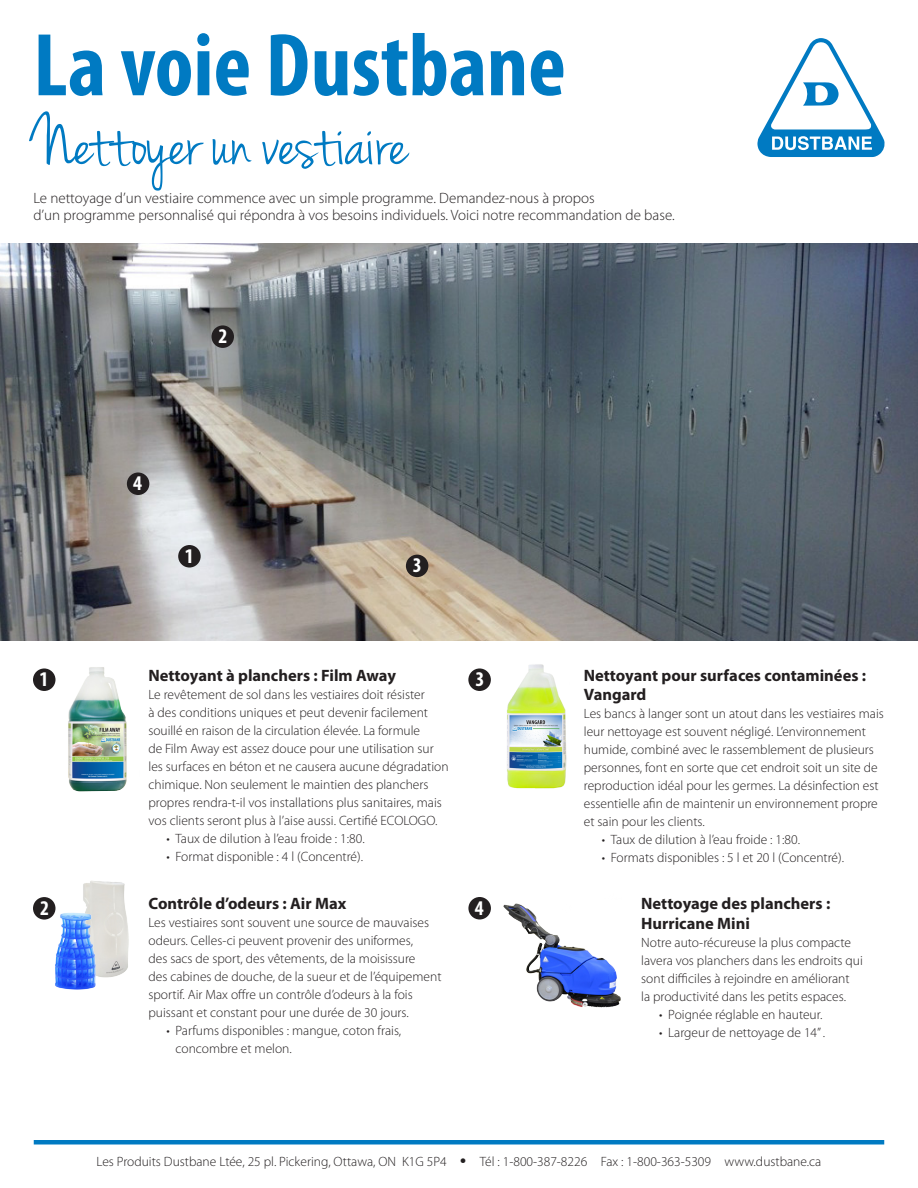
<style>
.page{position:relative;width:918px;height:1188px;background:#fff}
.page>*{position:absolute;margin:0;border:0;box-sizing:border-box;transform-origin:0 0}
.DB_Way{font:700 condensed 90px "Myriad Pro";color:#007ac2}
.Sub_Header_Jenna_Sue{font:75px "Jenna Sue";letter-spacing:-.01em;color:#007ac2}
.numbers{font:700 condensed 21px "Myriad Pro";color:#fff}
.subtitle_Myriad_Bold{font:700 16.5px/19.5px "Myriad Pro";color:#231f20}
.Subtitle_-_Header{font:300 15px/16.5px "Myriad Pro";color:#231f20}
.Body_text_Myriad_Reg{font:300 13.5px/18px "Myriad Pro";color:#231f20}
.bullet_list{font:300 13.5px/18px "Myriad Pro";color:#231f20}
.s1{font-weight:900;font-size:16.5px}
</style>
<div class="page">
<hr style="left:34px;top:1140px;width:850px;height:4px;background:#007ac2">
<svg style="left:757px;top:38px;width:128px;height:119px"></svg>
<img style="left:0;top:244px;width:918px;height:396px">
<div style="left:178px;top:545px;width:23px;height:23px;background:#231f20;border-radius:50%"></div>
<div style="left:211px;top:325px;width:23px;height:23px;background:#231f20;border-radius:50%"></div>
<div style="left:406px;top:555px;width:22px;height:22px;background:#231f20;border-radius:50%"></div>
<div style="left:33px;top:897px;width:23px;height:23px;background:#231f20;border-radius:50%"></div>
<div style="left:33px;top:668px;width:23px;height:23px;background:#231f20;border-radius:50%"></div>
<div style="left:468px;top:668px;width:23px;height:23px;background:#231f20;border-radius:50%"></div>
<img style="left:54px;top:667px;width:73px;height:125px">
<img style="left:489px;top:902px;width:132px;height:106px">
<div style="left:468px;top:897px;width:23px;height:23px;background:#231f20;border-radius:50%"></div>
<div style="left:127px;top:472px;width:22px;height:23px;background:#231f20;border-radius:50%"></div>
<img style="left:83px;top:880px;width:46px;height:98px">
<img style="left:50px;top:912px;width:54px;height:77px">
<img style="left:507px;top:664px;width:60px;height:125px">
<p class="DB_Way" style="left:33px;top:9px;width:534px">La voie Dustbane</p>
<p class="Sub_Header_Jenna_Sue" style="left:33px;top:99px;width:376px">Nettoyer un vestiaire</p>
<p class="Subtitle_-_Header" style="left:33px;top:190px;width:643px">Le nettoyage d’un vestiaire commence avec un simple programme. Demandez-nous à propos<br>d’un programme personnalisé qui répondra à vos besoins individuels. Voici notre recommandation de base.</p>
<p class="numbers" style="left:219px;top:323px;width:10px">2</p>
<p class="numbers" style="left:133px;top:470px;width:10px">4</p>
<p class="numbers" style="left:185px;top:543px;width:10px">1</p>
<p class="numbers" style="left:413px;top:552px;width:10px">3</p>
<p class="subtitle_Myriad_Bold" style="left:148px;top:665px;width:249px">Nettoyant à planchers : Film Away</p>
<p class="Body_text_Myriad_Reg" style="left:148px;top:685px;width:302px">Le revêtement de sol dans les vestiaires doit résister<br>à des conditions uniques et peut devenir facilement souillé en raison de la circulation élevée. La formule<br>de Film Away est assez douce pour une utilisation sur les surfaces en béton et ne causera aucune dégradation chimique. Non seulement le maintien des planchers propres rendra-t-il vos installations plus sanitaires, mais vos clients seront plus à l’aise aussi. Certifié ECOLOGO.</p>
<p class="bullet_list" style="left:166px;top:829px;width:200px">• Taux de dilution à l’eau froide : 1:80.</p>
<p class="bullet_list" style="left:166px;top:847px;width:198px">• Format disponible : 4 l (Concentré).</p>
<p class="numbers" style="left:39px;top:666px;width:10px">1</p>
<p class="numbers" style="left:475px;top:666px;width:10px">3</p>
<p class="numbers" style="left:40px;top:895px;width:10px">2</p>
<p class="subtitle_Myriad_Bold" style="left:148px;top:894px;width:199px">Contrôle d’odeurs : Air Max</p>
<p class="Body_text_Myriad_Reg" style="left:148px;top:914px;width:295px">Les vestiaires sont souvent une source de mauvaises odeurs. Celles-ci peuvent provenir des uniformes,<br>des sacs de sport, des vêtements, de la moisissure<br>des cabines de douche, de la sueur et de l’équipement sportif. Air Max offre un contrôle d’odeurs à la fois puissant et constant pour une durée de 30 jours.</p>
<p class="bullet_list" style="left:176px;top:1022px;width:227px;text-indent:-9px">• Parfums disponibles : mangue, coton frais, concombre et melon.</p>
<p class="numbers" style="left:475px;top:895px;width:10px">4</p>
<p class="subtitle_Myriad_Bold" style="left:584px;top:665px;width:284px">Nettoyant pour surfaces contaminées :<br>Vangard</p>
<p class="Body_text_Myriad_Reg" style="left:584px;top:705px;width:302px">Les bancs à langer sont un atout dans les vestiaires mais leur nettoyage est souvent négligé. L’environnement humide, combiné avec le rassemblement de plusieurs personnes, font en sorte que cet endroit soit un site de reproduction idéal pour les germes. La désinfection est essentielle afin de maintenir un environnement propre et sain pour les clients.</p>
<p class="bullet_list" style="left:602px;top:831px;width:200px">• Taux de dilution à l’eau froide : 1:80.</p>
<p class="bullet_list" style="left:602px;top:849px;width:244px">• Formats disponibles : 5 l et 20 l (Concentré).</p>
<p class="subtitle_Myriad_Bold" style="left:641px;top:894px;width:191px">Nettoyage des planchers :<br>Hurricane Mini</p>
<p class="Body_text_Myriad_Reg" style="left:641px;top:933px;width:223px">Notre auto-récureuse la plus compacte lavera vos planchers dans les endroits qui sont difficiles à rejoindre en améliorant<br>la productivité dans les petits espaces.</p>
<p class="bullet_list" style="left:659px;top:1005px;width:165px">• Poignée réglable en hauteur.</p>
<p class="bullet_list" style="left:659px;top:1023px;width:167px">• Largeur de nettoyage de 14” .</p>
<p class="Body_text_Myriad_Reg" style="left:97px;top:1153px;width:726px">Les Produits Dustbane Ltée, 25 pl. Pickering, Ottawa, ON K1G 5P4 <span class="s1">•</span> Tél : 1-800-387-8226 Fax : 1-800-363-5309 www.dustbane.ca</p>
</div>
